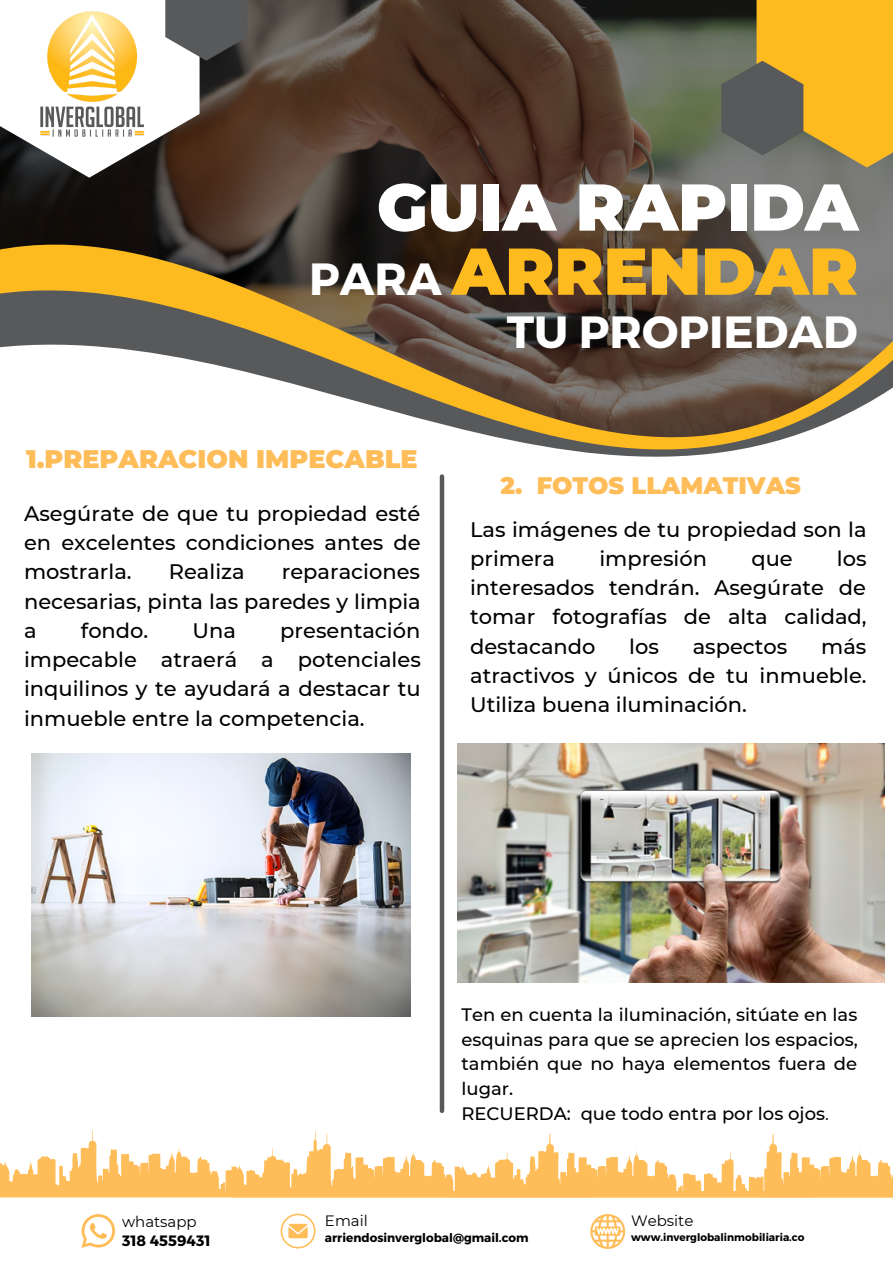
<style>
.page{position:relative;width:893px;height:1264px;background:#fff}
.page>*{position:absolute;margin:0;border:0;box-sizing:border-box;transform-origin:0 0}
.t1{font:900 66px "Montserrat";color:#fff}
.t2{font:900 66px "Montserrat";color:#fdbb20}
.t3{font:700 45px "Montserrat";color:#fff}
.t4{font:900 25.5px "Montserrat";color:#ffbd59}
.t5{font:900 24px "Montserrat";color:#ffbd59}
.t6{font:500 21px/29.2px "Montserrat";color:#000;text-align:justify}
.t7{font:500 18px/24.8px "Montserrat";color:#000;text-align:justify}
.t8{font:15px "Montserrat";color:#000}
.t9{font:700 15px "Montserrat";color:#000}
.t10{font:700 12px "Montserrat";color:#000}
.t11{font:700 10.5px "Montserrat";color:#000}
.s1{font-weight:400}
</style>
<div class="page">
<svg style="left:199px;top:0;width:557px;height:138px;background:#514334"></svg>
<svg style="left:0;top:138px;width:892px;height:68px;background:#50433a"></svg>
<svg style="left:0;top:206px;width:892px;height:76px;background:#574935"></svg>
<svg style="left:0;top:282px;width:892px;height:215px"></svg>
<div style="left:439px;top:476px;width:5px;height:634px;background:#58595b"></div>
<svg style="left:0;top:114px;width:199px;height:63px"></svg>
<div style="left:756px;top:0;width:136px;height:167px;background:#fdbb20"></div>
<svg style="left:165px;top:0;width:82px;height:61px;background:#646566"></svg>
<svg style="left:721px;top:61px;width:82px;height:94px;background:#66645a"></svg>
<svg style="left:0;top:1130px;width:892px;height:67px"></svg>
<img style="left:30px;top:11px;width:127px;height:127px">
<svg style="left:81px;top:1214px;width:34px;height:33px"></svg>
<svg style="left:280px;top:1213px;width:35px;height:35px"></svg>
<svg style="left:590px;top:1214px;width:35px;height:34px"></svg>
<img style="left:31px;top:753px;width:379px;height:263px">
<img style="left:457px;top:743px;width:427px;height:239px">
<p class="t1" style="left:377px;top:167px;width:483px">GUIA RAPIDA</p>
<p class="t3" style="left:309px;top:250px;width:134px">PARA</p>
<p class="t2" style="left:452px;top:231px;width:408px">ARRENDAR</p>
<p class="t3" style="left:506px;top:302px;width:352px">TU PROPIEDAD</p>
<p class="t4" style="left:26px;top:443px;width:393px">1.PREPARACION IMPECABLE</p>
<p class="t6" style="left:24px;top:499px;width:398px">Asegúrate de que tu propiedad esté en excelentes condiciones antes de mostrarla.</p>
<p class="t6" style="left:24px;top:557px;width:398px;text-indent:258px">reparaciones necesarias, pinta las paredes y limpia a</p>
<p class="t6" style="left:169px;top:557px;width:77px">Realiza</p>
<p class="t6" style="left:24px;top:615px;width:398px;text-indent:256px">presentación impecable atraerá a potenciales inquilinos y te ayudará a destacar tu inmueble entre la competencia.</p>
<p class="t6" style="left:81px;top:615px;width:69px">fondo.</p>
<p class="t6" style="left:192px;top:615px;width:45px">Una</p>
<p class="t5" style="left:500px;top:470px;width:302px">2. FOTOS LLAMATIVAS</p>
<p class="t6" style="left:470px;top:514px;width:398px">Las imágenes de tu propiedad son la primera</p>
<p class="t6" style="left:599px;top:543px;width:109px">impresión</p>
<p class="t6" style="left:751px;top:543px;width:43px">que</p>
<p class="t6" style="left:470px;top:543px;width:398px;text-indent:367px">los interesados tendrán. Asegúrate de tomar fotografías de alta calidad, destacando</p>
<p class="t6" style="left:629px;top:631px;width:31px">los</p>
<p class="t6" style="left:692px;top:631px;width:96px">aspectos</p>
<p class="t6" style="left:470px;top:631px;width:398px;text-indent:351px">más atractivos y únicos de tu inmueble.<br>Utiliza buena iluminación.</p>
<p class="t7" style="left:461px;top:1001px;width:398px">Ten en cuenta la iluminación, sitúate en las esquinas para que se aprecien los espacios, también que no haya elementos fuera de lugar.</p>
<p class="t7" style="left:461px;top:1100px;width:369px">RECUERDA: que todo entra por los ojos<span class="s1">.</span></p>
<p class="t8" style="left:122px;top:1211px;width:76px">whatsapp</p>
<p class="t9" style="left:122px;top:1230px;width:90px">318 4559431</p>
<p class="t8" style="left:325px;top:1211px;width:44px">Email</p>
<p class="t10" style="left:325px;top:1229px;width:205px">arriendosinverglobal@gmail.com</p>
<p class="t8" style="left:631px;top:1211px;width:64px">Website</p>
<p class="t11" style="left:631px;top:1230px;width:175px">www.inverglobalinmobiliaria.co</p>
</div>
